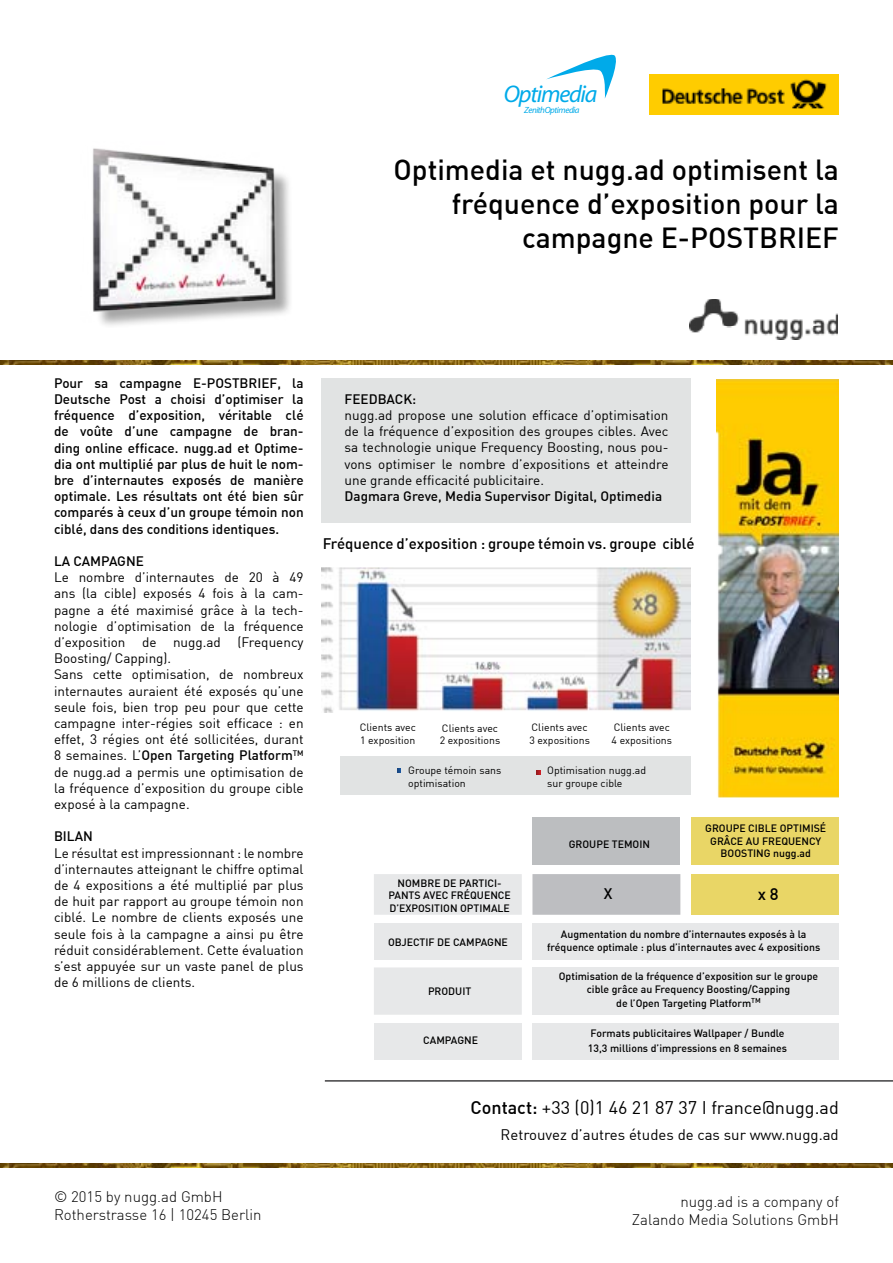
<style>
.page{position:relative;width:893px;height:1263px;background:#fff}
.page>*{position:absolute;margin:0;border:0;box-sizing:border-box;transform-origin:0 0}
.t1{font:500 28.5px/34.2px "DIN";color:#000;text-align:right}
.t2{font:italic 24.15px "Myriad";letter-spacing:-.05em;color:#00aae9}
.t3{font:18px "DIN";color:#000}
.t4{font:500 16.5px "DIN";color:#000}
.t5{font:300 15px/18px "DIN";color:#000}
.t6{font:500 15px "DIN";color:#000}
.t7{font:15px "DIN";color:#000}
.t8{font:13.5px/16.2px "DIN";color:#000;text-align:justify}
.t9{font:500 13.5px/16.2px "DIN";color:#000;text-align:justify}
.t10{font:500 10.5px/12.6px "DIN";color:#000;text-align:center}
.t11{font:10.5px/12.6px "DIN";color:#000}
.t12{font:italic 9px "Myriad";letter-spacing:-.05em;color:#00aae9}
.s1{font-weight:500}
</style>
<div class="page">
<div style="left:341px;top:756px;width:350px;height:39px;background:#e1e3e3"></div>
<hr style="left:325px;top:1080px;width:568px;height:2px;background:#414042">
<svg style="left:546px;top:55px;width:70px;height:44px"></svg>
<img style="left:650px;top:74px;width:189px;height:41px">
<img style="left:92px;top:148px;width:198px;height:178px">
<img style="left:717px;top:379px;width:122px;height:418px">
<div style="left:322px;top:378px;width:369px;height:144px;background:#e1e3e3"></div>
<div style="left:691px;top:874px;width:148px;height:41px;background:#e9d666"></div>
<div style="left:532px;top:874px;width:148px;height:41px;background:#bdbec1"></div>
<div style="left:374px;top:923px;width:148px;height:36px;background:#e7e8e9"></div>
<div style="left:374px;top:874px;width:148px;height:41px;background:#e7e8e9"></div>
<div style="left:691px;top:817px;width:148px;height:47px;background:#e9d666"></div>
<div style="left:532px;top:817px;width:148px;height:47px;background:#bcbec0"></div>
<div style="left:532px;top:967px;width:307px;height:48px;background:#e7e8e9"></div>
<div style="left:532px;top:1023px;width:307px;height:36px;background:#e7e8e9"></div>
<div style="left:374px;top:1023px;width:148px;height:36px;background:#e7e8e9"></div>
<div style="left:374px;top:967px;width:148px;height:48px;background:#e7e8e9"></div>
<div style="left:532px;top:923px;width:307px;height:36px;background:#e7e8e9"></div>
<svg style="left:397px;top:768px;width:4px;height:4px"></svg>
<svg style="left:536px;top:770px;width:4px;height:4px"></svg>
<img style="left:321px;top:567px;width:369px;height:146px">
<img style="left:690px;top:299px;width:148px;height:41px">
<img style="left:0;top:360px;width:893px;height:5px">
<img style="left:0;top:1163px;width:893px;height:4px">
<h2 class="t2" style="left:504px;top:82px;width:95px">Optimedia</h2>
<p class="t12" style="left:524px;top:106px;width:57px">ZenithOptimedia</p>
<h1 class="t1" style="left:393px;top:152px;width:447px">Optimedia et nugg.ad optimisent la fréquence d’exposition pour la campagne E-POSTBRIEF</h1>
<p class="t9" style="left:54px;top:374px;width:251px">Pour sa campagne E-POSTBRIEF, la Deutsche Post a choisi d’optimiser la fréquence d’exposition, véritable clé de voûte d’une campagne de bran&shy;ding online efficace. nugg.ad et Optime&shy;dia ont multiplié par plus de huit le nom&shy;bre d’internautes exposés de manière optimale. Les résultats ont été bien sûr comparés à ceux d’un groupe témoin non ciblé, dans des conditions identiques.</p>
<p class="t9" style="left:54px;top:552px;width:91px">LA CAMPAGNE</p>
<p class="t8" style="left:54px;top:569px;width:251px;text-align:left">Le nombre d’internautes de 20 à 49 ans (la cible) exposés 4 fois à la cam&shy;pagne a été maximisé grâce à la tech&shy;nologie d’optimisation de la fréquence d’exposition de nugg.ad (Frequency Boosting/ Capping).<br>Sans cette optimisation, de nombreux internautes auraient été exposés qu’une seule fois, bien trop peu pour que cette campagne inter-régies soit efficace : en effet, 3 régies ont été sollicitées, durant 8 semaines. L’<span class="s1">Open Targeting Platform</span><sup>TM </sup>de nugg.ad a permis une optimisation de la fréquence d’exposition du groupe cible exposé à la campagne.</p>
<p class="t9" style="left:54px;top:828px;width:40px">BILAN</p>
<p class="t8" style="left:54px;top:844px;width:251px">Le résultat est impressionnant : le nombre d’internautes atteignant le chiffre optimal de 4 expositions a été multiplié par plus de huit par rapport au groupe témoin non ciblé. Le nombre de clients exposés une seule fois à la campagne a ainsi pu être réduit considérablement. Cette évaluation s’est appuyée sur un vaste panel de plus de 6 millions de clients.</p>
<p class="t9" style="left:344px;top:390px;width:73px">FEEDBACK:</p>
<p class="t8" style="left:344px;top:407px;width:326px">nugg.ad propose une solution efficace d’optimisation de la fréquence d’exposition des groupes cibles. Avec sa technologie unique Frequency Boosting, nous pou&shy;vons optimiser le nombre d’expositions et atteindre une grande efficacité publicitaire.</p>
<p class="t9" style="left:344px;top:488px;width:319px">Dagmara Greve, Media Supervisor Digital, Optimedia</p>
<p class="t6" style="left:323px;top:534px;width:373px">Fréquence d’exposition : groupe témoin vs. groupe ciblé</p>
<p class="t11" style="left:360px;top:721px;width:58px">Clients avec<br>1 exposition</p>
<p class="t11" style="left:612px;top:721px;width:62px">Clients avec<br>4 expositions</p>
<p class="t11" style="left:440px;top:721px;width:62px">Clients avec<br>2 expositions</p>
<p class="t11" style="left:529px;top:721px;width:62px">Clients avec<br>3 expositions</p>
<p class="t11" style="left:408px;top:764px;width:95px">Groupe témoin sans optimisation</p>
<p class="t11" style="left:547px;top:764px;width:100px">Optimisation nugg.ad sur groupe cible</p>
<p class="t10" style="left:569px;top:838px;width:83px">GROUPE TEMOIN</p>
<p class="t10" style="left:705px;top:822px;width:123px">GROUPE CIBLE OPTIMISÉ<br>GRÂCE AU FREQUENCY<br>BOOSTING nugg.ad</p>
<p class="t10" style="left:388px;top:876px;width:124px">NOMBRE DE PARTICI-<br>PANTS AVEC FRÉQUENCE<br>D’EXPOSITION OPTIMALE</p>
<p class="t6" style="left:604px;top:884px;width:10px">X</p>
<p class="t4" style="left:758px;top:883px;width:23px">x 8</p>
<p class="t10" style="left:547px;top:928px;width:275px">Augmentation du nombre d’internautes exposés à la fréquence optimale : plus d’internautes avec 4 expositions</p>
<p class="t10" style="left:559px;top:969px;width:261px">Optimisation de la fréquence d’exposition sur le groupe cible grâce au Frequency Boosting/Capping</p>
<p class="t10" style="left:616px;top:996px;width:146px">de l’Open Targeting Platform<sup>TM</sup></p>
<p class="t10" style="left:588px;top:1026px;width:201px;line-height:14.4px;text-align:left">Formats publicitaires Wallpaper / Bundle<br>13,3 millions d’impressions en 8 semaines</p>
<p class="t10" style="left:388px;top:936px;width:121px">OBJECTIF DE CAMPAGNE</p>
<p class="t10" style="left:428px;top:984px;width:45px">PRODUIT</p>
<p class="t10" style="left:423px;top:1033px;width:56px">CAMPAGNE</p>
<h3 class="t3" style="left:470px;top:1096px;width:370px"><span class="s1">Contact:</span> +33 (0)1 46 21 87 37 I france@nugg.ad</h3>
<p class="t7" style="left:501px;top:1125px;width:340px">Retrouvez d’autres études de cas sur www.nugg.ad</p>
<p class="t5" style="left:54px;top:1188px;width:209px">© 2015 by nugg.ad GmbH<br>Rotherstrasse 16 | 10245 Berlin</p>
<p class="t5" style="left:632px;top:1192px;width:209px;text-align:right">nugg.ad is a company of<br>Zalando Media Solutions GmbH</p>
</div>
